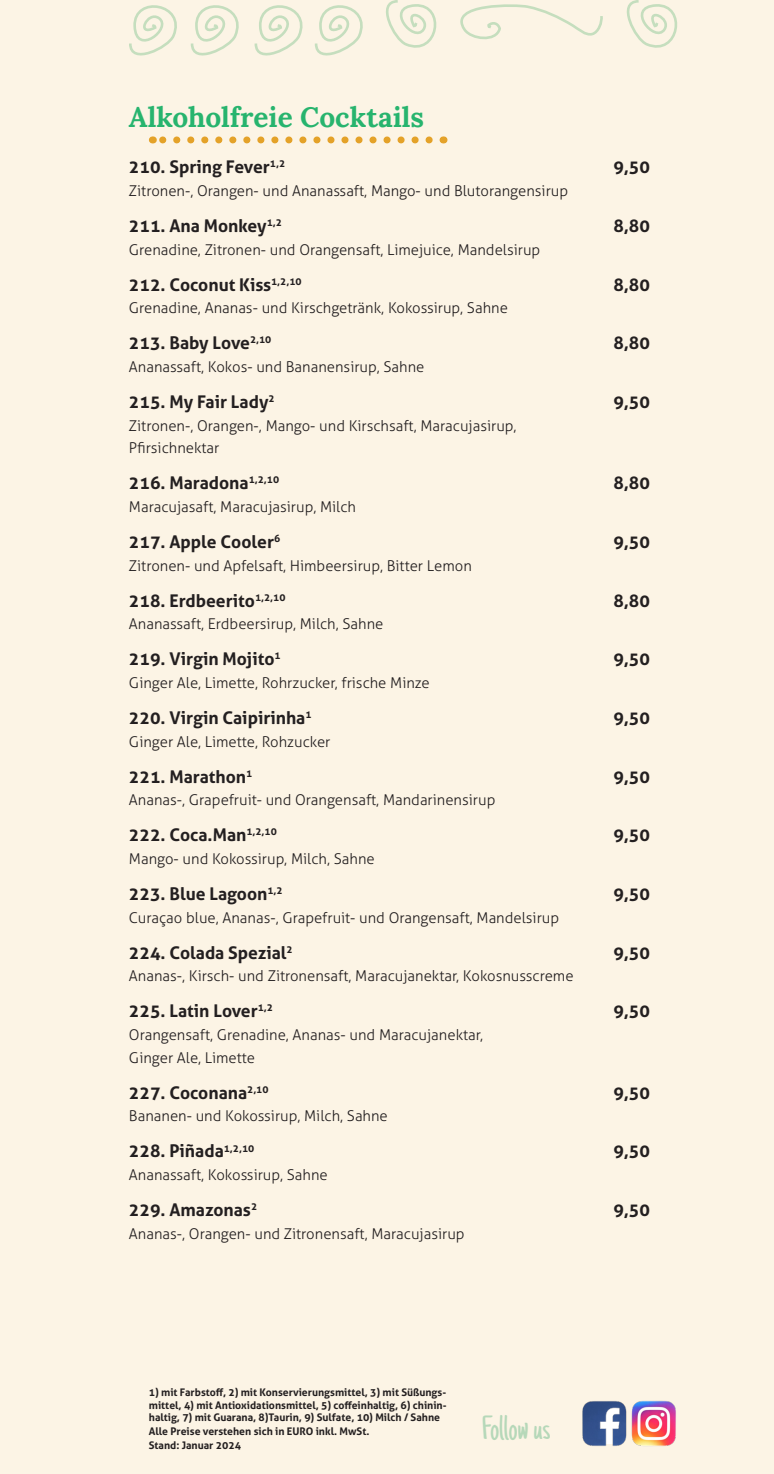
<style>
.page{position:relative;width:774px;height:1474px;background:#fff}
.page>*{position:absolute;margin:0;border:0;box-sizing:border-box;transform-origin:0 0}
.t1{font:35px "Just Another Hand";color:#b6d8b9}
.t2{font:700 28px "Lora";color:#27b46e}
.t3{font:700 17.5px "Aller";color:#231f20}
.t4{font:300 14.88px/22.8px "Aller";color:#231f20}
.t5{font:700 10.5px/12.6px "Aller";color:#231f20;text-align:justify}
</style>
<div class="page">
<div style="left:0;top:0;width:774px;height:1473px;background:#fcf4e5"></div>
<img style="left:582px;top:1400px;width:94px;height:46px">
<svg style="left:626px;top:0;width:52px;height:48px"></svg>
<svg style="left:129px;top:0;width:474px;height:56px"></svg>
<svg style="left:159px;top:136px;width:270px;height:7px"></svg>
<h2 class="t2" style="left:129px;top:94px;width:297px">Alkoholfreie Cocktails</h2>
<p class="t3" style="left:129px;top:156px;width:158px">210. Spring Fever<sup>1,2</sup></p>
<p class="t3" style="left:613px;top:156px;width:38px">9,50</p>
<p class="t4" style="left:129px;top:179px;width:441px">Zitronen-, Orangen- und Ananassaft, Mango- und Blutorangensirup</p>
<p class="t3" style="left:129px;top:215px;width:154px">211. Ana Monkey<sup>1,2</sup></p>
<p class="t3" style="left:613px;top:215px;width:38px">8,80</p>
<p class="t4" style="left:129px;top:238px;width:413px">Grenadine, Zitronen- und Orangensaft, Limejuice, Mandelsirup</p>
<p class="t3" style="left:129px;top:273px;width:174px">212. Coconut Kiss<sup>1,2,10</sup></p>
<p class="t3" style="left:613px;top:273px;width:38px">8,80</p>
<p class="t4" style="left:129px;top:297px;width:380px">Grenadine, Ananas- und Kirschgetränk, Kokossirup, Sahne</p>
<p class="t3" style="left:129px;top:332px;width:144px">213. Baby Love<sup>2,10</sup></p>
<p class="t3" style="left:613px;top:332px;width:38px">8,80</p>
<p class="t4" style="left:129px;top:355px;width:297px">Ananassaft, Kokos- und Bananensirup, Sahne</p>
<p class="t3" style="left:129px;top:391px;width:147px">215. My Fair Lady<sup>2</sup></p>
<p class="t3" style="left:613px;top:391px;width:38px">9,50</p>
<p class="t4" style="left:129px;top:414px;width:389px">Zitronen-, Orangen-, Mango- und Kirschsaft, Maracujasirup,<br>Pfirsichnektar</p>
<p class="t3" style="left:129px;top:472px;width:152px">216. Maradona<sup>1,2,10</sup></p>
<p class="t3" style="left:613px;top:472px;width:38px">8,80</p>
<p class="t4" style="left:129px;top:495px;width:229px">Maracujasaft, Maracujasirup, Milch</p>
<p class="t3" style="left:129px;top:531px;width:153px">217. Apple Cooler<sup>6</sup></p>
<p class="t3" style="left:613px;top:531px;width:38px">9,50</p>
<p class="t4" style="left:129px;top:554px;width:344px">Zitronen- und Apfelsaft, Himbeersirup, Bitter Lemon</p>
<p class="t3" style="left:129px;top:589px;width:158px">218. Erdbeerito<sup>1,2,10</sup></p>
<p class="t3" style="left:613px;top:589px;width:38px">8,80</p>
<p class="t4" style="left:129px;top:612px;width:256px">Ananassaft, Erdbeersirup, Milch, Sahne</p>
<p class="t3" style="left:129px;top:648px;width:153px">219. Virgin Mojito<sup>1</sup></p>
<p class="t3" style="left:613px;top:648px;width:38px">9,50</p>
<p class="t4" style="left:129px;top:671px;width:302px">Ginger Ale, Limette, Rohrzucker, frische Minze</p>
<p class="t3" style="left:129px;top:707px;width:184px">220. Virgin Caipirinha<sup>1</sup></p>
<p class="t3" style="left:613px;top:707px;width:38px">9,50</p>
<p class="t4" style="left:129px;top:730px;width:203px">Ginger Ale, Limette, Rohzucker</p>
<p class="t3" style="left:129px;top:765px;width:125px">221. Marathon<sup>1</sup></p>
<p class="t3" style="left:613px;top:765px;width:38px">9,50</p>
<p class="t4" style="left:129px;top:788px;width:368px">Ananas-, Grapefruit- und Orangensaft, Mandarinensirup</p>
<p class="t3" style="left:129px;top:824px;width:149px">222. Coca.Man<sup>1,2,10</sup></p>
<p class="t3" style="left:613px;top:824px;width:38px">9,50</p>
<p class="t4" style="left:129px;top:847px;width:247px">Mango- und Kokossirup, Milch, Sahne</p>
<p class="t3" style="left:129px;top:883px;width:155px">223. Blue Lagoon<sup>1,2</sup></p>
<p class="t3" style="left:613px;top:883px;width:38px">9,50</p>
<p class="t4" style="left:129px;top:906px;width:432px">Curaçao blue, Ananas-, Grapefruit- und Orangensaft, Mandelsirup</p>
<p class="t3" style="left:129px;top:941px;width:165px">224. Colada Spezial<sup>2</sup></p>
<p class="t3" style="left:613px;top:941px;width:38px">9,50</p>
<p class="t4" style="left:129px;top:964px;width:446px">Ananas-, Kirsch- und Zitronensaft, Maracujanektar, Kokosnusscreme</p>
<p class="t3" style="left:129px;top:1000px;width:146px">225. Latin Lover<sup>1,2</sup></p>
<p class="t3" style="left:613px;top:1000px;width:38px">9,50</p>
<p class="t4" style="left:129px;top:1023px;width:355px">Orangensaft, Grenadine, Ananas- und Maracujanektar,<br>Ginger Ale, Limette</p>
<p class="t3" style="left:129px;top:1081px;width:141px">227. Coconana<sup>2,10</sup></p>
<p class="t3" style="left:613px;top:1081px;width:38px">9,50</p>
<p class="t4" style="left:129px;top:1104px;width:260px">Bananen- und Kokossirup, Milch, Sahne</p>
<p class="t3" style="left:129px;top:1140px;width:127px">228. Piñada<sup>1,2,10</sup></p>
<p class="t3" style="left:613px;top:1140px;width:38px">9,50</p>
<p class="t4" style="left:129px;top:1163px;width:200px">Ananassaft, Kokossirup, Sahne</p>
<p class="t3" style="left:129px;top:1198px;width:130px">229. Amazonas<sup>2</sup></p>
<p class="t3" style="left:613px;top:1198px;width:38px">9,50</p>
<p class="t4" style="left:129px;top:1222px;width:337px">Ananas-, Orangen- und Zitronensaft, Maracujasirup</p>
<p class="t5" style="left:149px;top:1385px;width:299px">1) mit Farbstoff, 2) mit Konservierungsmittel, 3) mit Süßungs&shy;mittel, 4) mit Antioxidationsmittel, 5) coffeinhaltig, 6) chinin&shy;haltig, 7) mit Guarana, 8)Taurin, 9) Sulfate, 10) Milch / Sahne</p>
<p class="t5" style="left:149px;top:1424px;width:222px;line-height:14px">Alle Preise verstehen sich in EURO inkl. MwSt.<br>Stand: Januar 2024</p>
<h1 class="t1" style="left:482px;top:1406px;width:70px">Follow us</h1>
</div>
